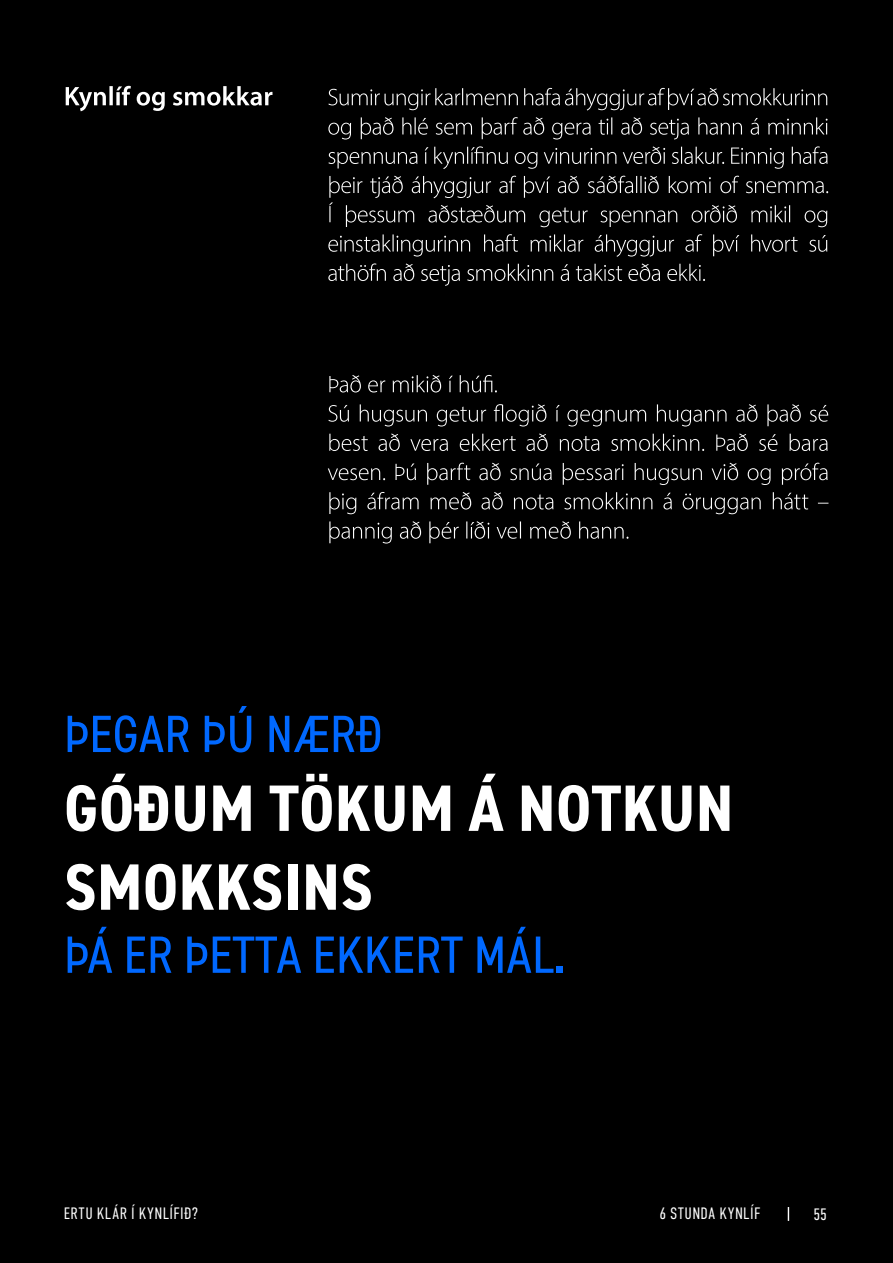
<style>
.page{position:relative;width:893px;height:1263px;background:#000}
.page>*{position:absolute;margin:0;border:0;box-sizing:border-box;transform-origin:0 0}
.t1{font:700 condensed 65.7px/78.9px "DIN2014";letter-spacing:.01em;color:#fff}
.t2{font:condensed 52.5px "DIN2014";letter-spacing:.01em;color:#0068ff}
.t3{font:300 16.5px "DIN Condensed";letter-spacing:.03em;color:#fff}
</style>
<div class="page">
<svg style="left:788px;top:1207px;width:1px;height:14px"></svg>
<svg style="left:329px;top:375px;width:168px;height:17px"></svg>
<svg style="left:328px;top:404px;width:500px;height:22px"></svg>
<svg style="left:329px;top:433px;width:499px;height:18px"></svg>
<svg style="left:328px;top:463px;width:500px;height:22px"></svg>
<svg style="left:329px;top:492px;width:499px;height:22px"></svg>
<svg style="left:329px;top:521px;width:299px;height:22px"></svg>
<svg style="left:328px;top:88px;width:499px;height:23px"></svg>
<svg style="left:328px;top:117px;width:499px;height:22px"></svg>
<svg style="left:328px;top:146px;width:500px;height:23px"></svg>
<svg style="left:329px;top:176px;width:499px;height:51px"></svg>
<svg style="left:328px;top:234px;width:499px;height:23px"></svg>
<svg style="left:328px;top:263px;width:377px;height:23px"></svg>
<svg style="left:66px;top:86px;width:206px;height:25px"></svg>
<h2 class="t2" style="left:64px;top:699px;width:320px">ÞEGAR ÞÚ NÆRÐ</h2>
<h1 class="t1" style="left:64px;top:768px;width:671px">GÓÐUM TÖKUM Á NOTKUN<br>SMOKKSINS</h1>
<h2 class="t2" style="left:64px;top:920px;width:502px">ÞÁ ER ÞETTA EKKERT MÁL.</h2>
<p class="t3" style="left:64px;top:1204px;width:136px">ERTU KLÁR Í KYNLÍFIÐ?</p>
<p class="t3" style="left:659px;top:1204px;width:102px">6 STUNDA KYNLÍF</p>
<p class="t3" style="left:813px;top:1205px;width:15px">55</p>
</div>
